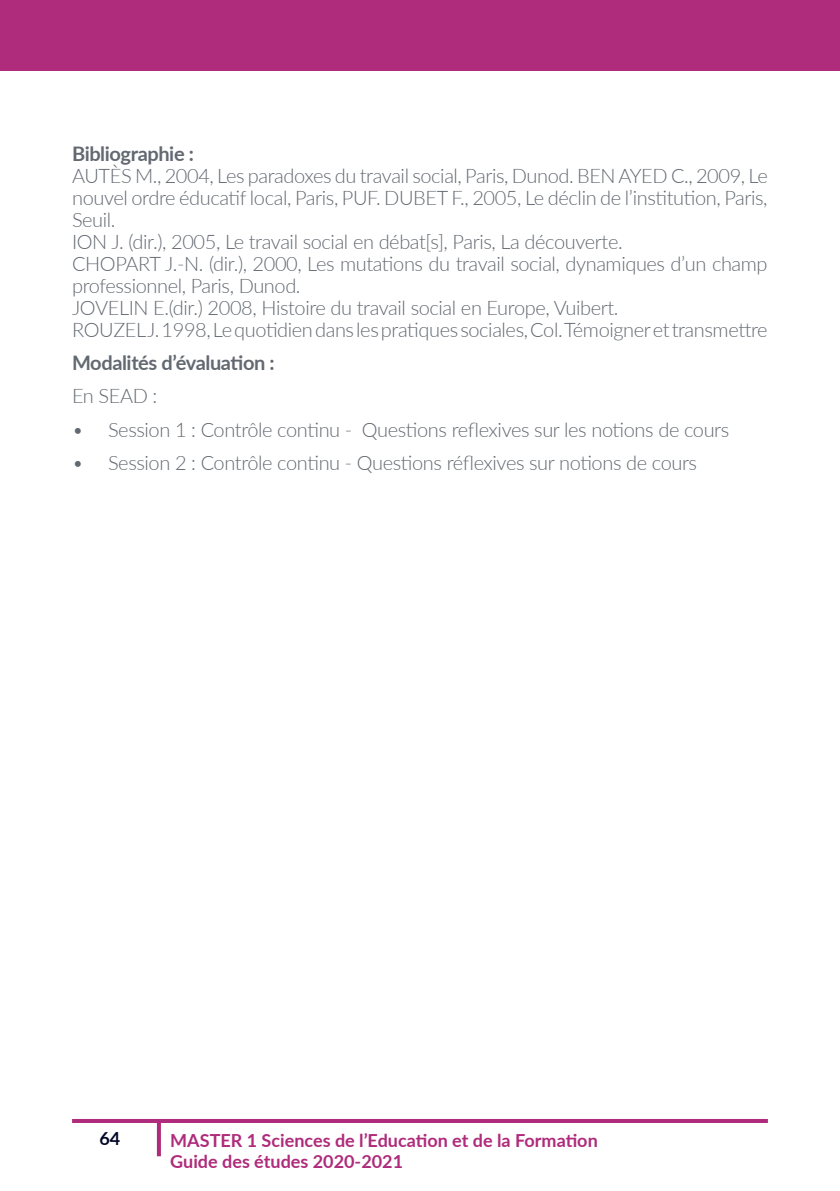
<style>
.page{position:relative;width:840px;height:1191px;background:#fff}
.page>*{position:absolute;margin:0;border:0;box-sizing:border-box;transform-origin:0 0}
.t1{font:300 20px/22px "Lato";letter-spacing:-.02em;color:#636971;text-align:justify}
.t2{font:700 20px "Lato";letter-spacing:-.02em;color:#636971}
.t3{font:700 18px "Lato";color:#af2b7b}
.t4{font:700 18px "Lato";color:#000627}
</style>
<div class="page">
<div style="left:0;top:0;width:839px;height:71px;background:#af2b7b"></div>
<hr style="left:72px;top:1119px;width:695px;height:4px;background:#af2b7b">
<svg style="left:157px;top:1123px;width:4px;height:33px"></svg>
<p class="t2" style="left:72px;top:139px;width:123px">Bibliographie :</p>
<p class="t1" style="left:72px;top:164px;width:696px">AUTÈS M., 2004, Les paradoxes du travail social, Paris, Dunod. BEN AYED C., 2009, Le nouvel ordre éducatif local, Paris, PUF. DUBET F., 2005, Le déclin de l’institution, Paris, Seuil.</p>
<p class="t1" style="left:72px;top:230px;width:552px">ION J. (dir.), 2005, Le travail social en débat[s], Paris, La découverte.</p>
<p class="t1" style="left:72px;top:252px;width:696px">CHOPART J.-N. (dir.), 2000, Les mutations du travail social, dynamiques d’un champ professionnel, Paris, Dunod.</p>
<p class="t1" style="left:72px;top:296px;width:547px">JOVELIN E.(dir.) 2008, Histoire du travail social en Europe, Vuibert.</p>
<p class="t1" style="left:72px;top:318px;width:696px">ROUZEL J. 1998, Le quotidien dans les pratiques sociales, Col. Témoigner et transmettre</p>
<p class="t2" style="left:72px;top:348px;width:204px">Modalités d’évaluation :</p>
<p class="t1" style="left:72px;top:384px;width:87px">En SEAD :</p>
<p class="t1" style="left:72px;top:418px;width:658px">• Session 1 : Contrôle continu - Questions reflexives sur les notions de cours</p>
<p class="t1" style="left:72px;top:451px;width:626px">• Session 2 : Contrôle continu - Questions réflexives sur notions de cours</p>
<p class="t4" style="left:99px;top:1125px;width:22px">64</p>
<p class="t3" style="left:170px;top:1126px;width:429px">MASTER 1 Sciences de l’Education et de la Formation</p>
<p class="t3" style="left:170px;top:1148px;width:234px">Guide des études 2020-2021</p>
</div>
